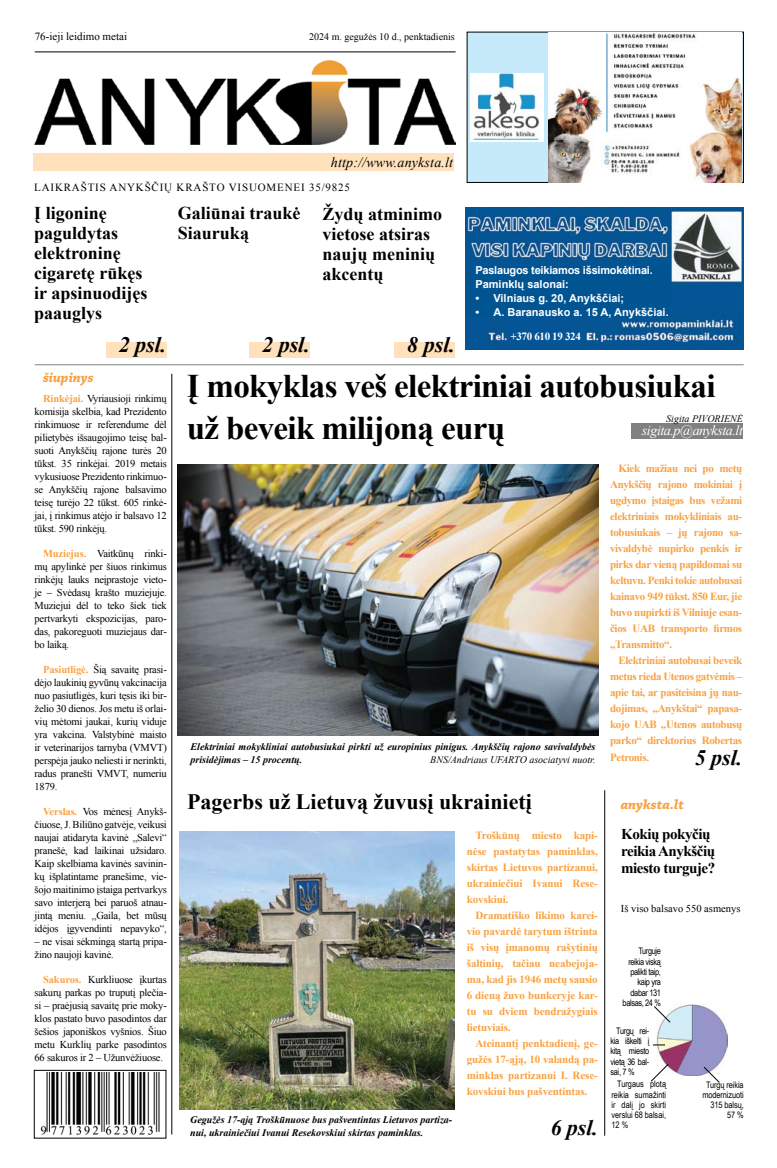
<style>
.page{position:relative;width:777px;height:1168px;background:#fff}
.page>*{position:absolute;margin:0;border:0;box-sizing:border-box;transform-origin:0 0}
.t1{font:700 33px/42px "Times New Roman";letter-spacing:-.02em;color:#000}
.t2{font:700 22px "Times New Roman";color:#000}
.t3{font:italic 700 22px "Times New Roman";color:#000}
.t4{font:700 18px/20px "Times New Roman";color:#000}
.t5{font:700 15px/17px "Times New Roman";letter-spacing:-.03em;color:#000}
.t6{font:italic 14px "Times New Roman";letter-spacing:.01em;color:#000}
.t7{font:italic 14px "Times New Roman";letter-spacing:-.03em;color:#fff}
.t8{font:italic 700 14px "Chaparral Pro";color:#f9a141}
.t9{font:700 11px/16px "Times New Roman";letter-spacing:-.01em;color:#f9a141;text-align:justify}
.t10{font:700 11px "Arial";color:#fff}
.t11{font:700 11px/14px "Arial";letter-spacing:-.02em;color:#fff}
.t12{font:11px "Times New Roman";letter-spacing:.075em;color:#000}
.t13{font:11px "Times New Roman";color:#000}
.t14{font:700 11px "Times New Roman";letter-spacing:-.03em;color:#fff}
.t15{font:10.5px/13px "Times New Roman";letter-spacing:-.02em;color:#000;text-align:justify}
.t16{font:10.5px "Times New Roman";color:#000}
.t17{font:italic 700 10px/13px "Times New Roman";color:#000}
.t18{font:italic 10px "Times New Roman";color:#000}
.t19{font:10px "Times New Roman";color:#000}
.t20{font:9px/10.3px "Arial Narrow";letter-spacing:-.03em;color:#000;text-align:justify}
.t21{font:9px/10.3px "Arial Narrow";letter-spacing:-.01em;color:#000;text-align:right}
.s1{font-weight:700;color:#f9a141}
</style>
<div class="page">
<div style="left:394px;top:342px;width:61px;height:15px;background:#ffe1bc"></div>
<hr style="left:35px;top:364px;width:708px;height:1px;background:#7e8082">
<hr style="left:35px;top:52px;width:420px;height:1px;background:#000">
<div style="left:34px;top:1070px;width:132px;height:68px;border:1px solid #000"></div>
<img style="left:40px;top:1072px;width:120px;height:63px">
<div style="left:34px;top:153px;width:420px;height:17px;background:#ffe1bc"></div>
<img style="left:35px;top:61px;width:420px;height:84px">
<hr style="left:171px;top:374px;width:1px;height:760px;background:#000">
<div style="left:106px;top:342px;width:61px;height:15px;background:#ffe1bc"></div>
<div style="left:249px;top:342px;width:61px;height:15px;background:#ffe1bc"></div>
<div style="left:467px;top:32px;width:276px;height:150px;background:#c7eafb"></div>
<div style="left:466px;top:32px;width:278px;height:151px;border:1px solid #000"></div>
<img style="left:470px;top:74px;width:74px;height:67px">
<img style="left:548px;top:32px;width:193px;height:150px">
<img style="left:465px;top:207px;width:278px;height:142px">
<div style="left:467px;top:266px;width:204px;height:50px;background:#005492"></div>
<img style="left:656px;top:1004px;width:71px;height:71px">
<div style="left:632px;top:424px;width:111px;height:15px;background:#7e8082"></div>
<img style="left:177px;top:465px;width:421px;height:271px">
<img style="left:180px;top:831px;width:275px;height:278px">
<svg style="left:703px;top:1066px;width:17px;height:17px"></svg>
<svg style="left:653px;top:1044px;width:12px;height:1px"></svg>
<svg style="left:651px;top:1063px;width:18px;height:19px"></svg>
<svg style="left:654px;top:1005px;width:17px;height:18px"></svg>
<hr style="left:604px;top:790px;width:1px;height:346px;background:#000">
<p class="t13" style="left:35px;top:29px;width:94px">76-ieji leidimo metai</p>
<p class="t19" style="left:309px;top:30px;width:147px">2024 m. gegužės 10 d., penktadienis</p>
<h3 class="t6" style="left:331px;top:153px;width:124px">http://www.anyksta.lt</h3>
<p class="t12" style="left:34px;top:180px;width:317px">LAIKRAŠTIS ANYKŠČIŲ KRAŠTO VISUOMENEI 35/9825</p>
<h3 class="t4" style="left:34px;top:202px;width:115px">Į ligoninę paguldytas elektroninę cigaretę rūkęs ir apsinuodijęs paauglys</h3>
<h3 class="t4" style="left:178px;top:203px;width:124px">Galiūnai traukė<br>Siauruką</h3>
<h2 class="t3" style="left:119px;top:330px;width:49px">2 psl.</h2>
<h2 class="t3" style="left:262px;top:330px;width:49px">2 psl.</h2>
<h3 class="t4" style="left:322px;top:203px;width:121px">Žydų atminimo vietose atsiras naujų meninių akcentų</h3>
<h2 class="t3" style="left:407px;top:330px;width:49px">8 psl.</h2>
<p class="t11" style="left:475px;top:264px;width:179px">Paslaugos teikiamos išsimokėtinai.<br>Paminklų salonai:</p>
<p class="t10" style="left:475px;top:291px;width:150px">• Vilniaus g. 20, Anykščiai;</p>
<p class="t10" style="left:475px;top:305px;width:195px">• A. Baranausko a. 15 A, Anykščiai.</p>
<p class="t14" style="left:510px;top:329px;width:72px">+370 610 19 324</p>
<h3 class="t8" style="left:43px;top:370px;width:52px">šiupinys</h3>
<p class="t15" style="left:35px;top:392px;width:134px;text-indent:9px"><span class="s1">Rinkėjai.</span> Vyriausioji rinkimų komisija skelbia, kad Prezidento rinkimuose ir referendume dėl pilietybės išsaugojimo teisę bal&shy;suoti Anykščių rajone turės 20 tūkst. 35 rinkėjai. 2019 metais vykusiuose Prezidento rinkimuo&shy;se Anykščių rajone balsavimo teisę turėjo 22 tūkst. 605 rinkė&shy;jai, į rinkimus atėjo ir balsavo 12 tūkst. 590 rinkėjų.</p>
<p class="t15" style="left:35px;top:547px;width:134px;text-indent:9px"><span class="s1">Muziejus.</span> Vaitkūnų rinki&shy;mų apylinkė per šiuos rinkimus rinkėjų lauks neįprastoje vieto&shy;je – Svėdasų krašto muziejuje.<br>Muziejui dėl to teko šiek tiek pertvarkyti ekspozicijas, paro&shy;das, pakoreguoti muziejaus dar&shy;bo laiką.</p>
<p class="t15" style="left:35px;top:663px;width:134px;text-indent:9px"><span class="s1">Pasiutligė.</span> Šią savaitę prasi&shy;dėjo laukinių gyvūnų vakcinacija nuo pasiutligės, kuri tęsis iki bir&shy;želio 30 dienos. Jos metu iš orlai&shy;vių mėtomi jaukai, kurių viduje yra vakcina. Valstybinė maisto ir veterinarijos tarnyba (VMVT) perspėja jauko neliesti ir nerinkti, radus pranešti VMVT, numeriu 1879.</p>
<p class="t15" style="left:35px;top:805px;width:134px;text-indent:9px"><span class="s1">Verslas.</span> Vos mėnesį Anykš&shy;čiuose, J. Biliūno gatvėje, veikusi naujai atidaryta kavinė „Salevi“ pranešė, kad laikinai užsidaro.<br>Kaip skelbiama kavinės savinin&shy;kų išplatintame pranešime, vie&shy;šojo maitinimo įstaiga pertvarkys savo interjerą bei paruoš atnau&shy;jintą meniu. „Gaila, bet mūsų idėjos įgyvendinti nepavyko“,</p>
<p class="t15" style="left:35px;top:935px;width:134px">– ne visai sėkmingą startą pripa&shy;žino naujoji kavinė.</p>
<p class="t15" style="left:35px;top:973px;width:134px;text-indent:9px"><span class="s1">Sakuros.</span> Kurkliuose įkurtas sakurų parkas po truputį plečia&shy;si – praėjusią savaitę prie moky&shy;klos pastato buvo pasodintos dar šešios japoniškos vyšnios. Šiuo metu Kurklių parke pasodintos 66 sakuros ir 2 – Užunvėžiuose.</p>
<h1 class="t1" style="left:187px;top:364px;width:530px">Į mokyklas veš elektriniai autobusiukai už beveik milijoną eurų</h1>
<p class="t18" style="left:666px;top:411px;width:78px">Sigita PIVORIENĖ</p>
<h3 class="t7" style="left:642px;top:421px;width:102px">sigita.p@anyksta.lt</h3>
<p class="t9" style="left:610px;top:460px;width:134px;text-indent:9px">Kiek mažiau nei po metų Anykščių rajono mokiniai į ugdymo įstaigas bus vežami elektriniais mokykliniais au&shy;tobusiukais – jų rajono sa&shy;vivaldybė nupirko penkis ir pirks dar vieną papildomai su keltuvu. Penki tokie autobusai kainavo 949 tūkst. 850 Eur, jie buvo nupirkti iš Vilniuje esan&shy;čios UAB transporto firmos „Transmitto“.</p>
<p class="t9" style="left:610px;top:652px;width:134px;text-indent:9px">Elektriniai autobusai beveik metus rieda Utenos gatvėmis – apie tai, ar pasiteisina jų nau&shy;dojimas, „Anykštai“ papasa&shy;kojo UAB „Utenos autobusų parko“ direktorius Robertas Petronis.</p>
<p class="t17" style="left:190px;top:740px;width:406px">Elektriniai mokykliniai autobusiukai pirkti už europinius pinigus. Anykščių rajono savivaldybės prisidėjimas – 15 procentų.</p>
<h2 class="t3" style="left:695px;top:742px;width:49px">5 psl.</h2>
<p class="t18" style="left:430px;top:753px;width:167px">BNS/Andriaus UFARTO asociatyvi nuotr.</p>
<h2 class="t2" style="left:187px;top:786px;width:346px">Pagerbs už Lietuvą žuvusį ukrainietį</h2>
<p class="t9" style="left:467px;top:827px;width:132px;text-indent:9px">Troškūnų miesto kapi&shy;nėse pastatytas paminklas, skirtas Lietuvos partizanui, ukrainiečiui Ivanui Rese&shy;kovskiui.</p>
<p class="t9" style="left:467px;top:907px;width:132px;text-indent:9px">Dramatiško likimo karei&shy;vio pavardė tarytum ištrinta iš visų įmanomų rašytinių šaltinių, tačiau neabejoja&shy;ma, kad jis 1946 metų sausio 6 dieną žuvo bunkeryje kar&shy;tu su dviem bendražygiais lietuviais.</p>
<p class="t9" style="left:467px;top:1035px;width:132px;text-indent:9px">Ateinantį penktadienį, ge&shy;gužės 17-ąją, 10 valandą pa&shy;minklas partizanui I. Rese&shy;kovskiui bus pašventintas.</p>
<p class="t17" style="left:190px;top:1113px;width:264px">Gegužės 17-ąją Troškūnuose bus pašventintas Lietuvos partiza&shy;nui, ukrainiečiui Ivanui Resekovskiui skirtas paminklas.</p>
<h2 class="t3" style="left:550px;top:1112px;width:49px">6 psl.</h2>
<h3 class="t8" style="left:620px;top:796px;width:65px">anyksta.lt</h3>
<h3 class="t5" style="left:621px;top:825px;width:96px">Kokių pokyčių reikia Anykščių miesto turguje?</h3>
<p class="t16" style="left:621px;top:902px;width:121px">Iš viso balsavo 550 asmenys</p>
<p class="t20" style="left:622px;top:946px;width:40px;text-align:right">Turguje reikia viską palikti taip, kaip yra dabar 131 balsas, 24 %</p>
<p class="t20" style="left:610px;top:1025px;width:40px;text-indent:6px">Turgų rei&shy;kia iškelti į kitą miesto vietą 36 bal&shy;sai, 7 %</p>
<p class="t20" style="left:611px;top:1078px;width:56px;text-indent:6px">Turgaus plotą reikia sumažinti ir dalį jo skirti verslui 68 balsai, 12 %</p>
<p class="t21" style="left:702px;top:1079px;width:43px">Turgų reikia modernizuoti<br>315 balsų,<br>57 %</p>
</div>
